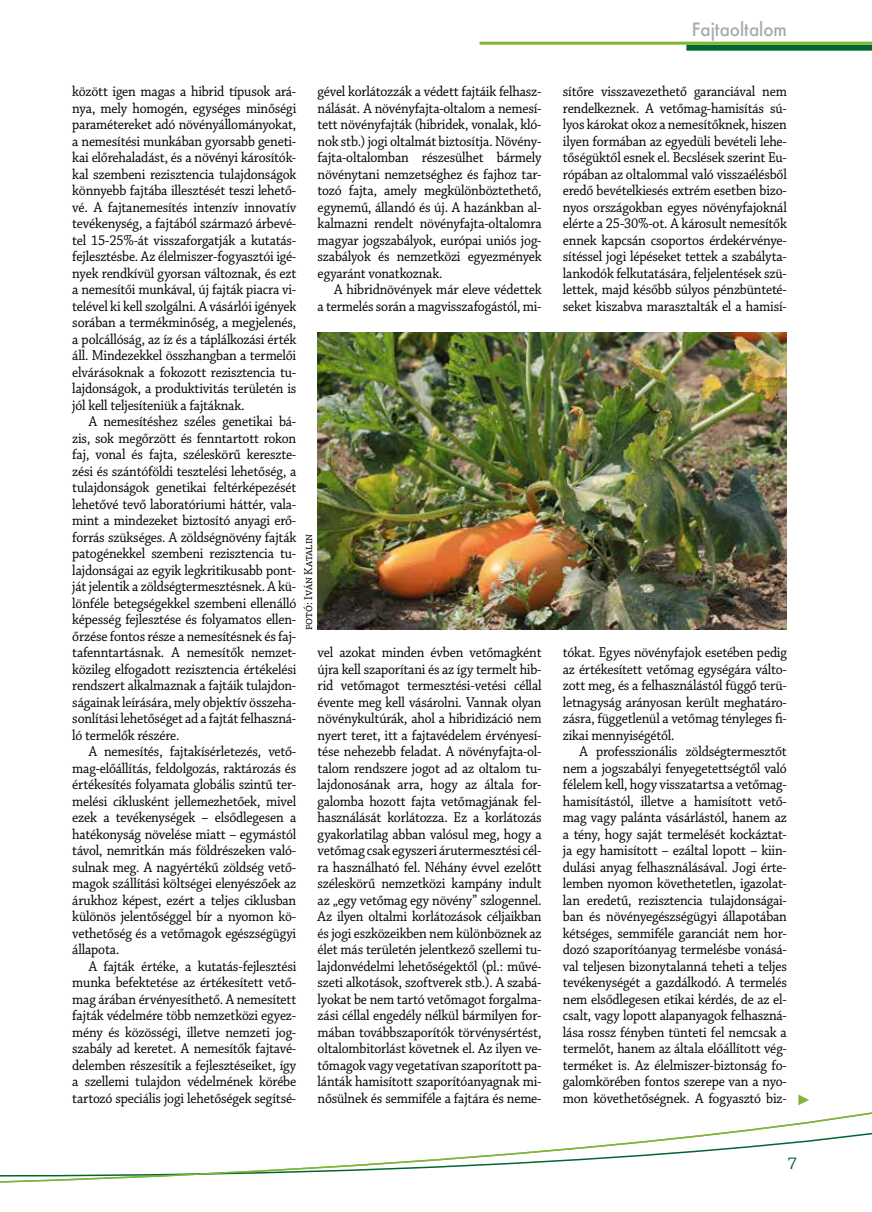
<style>
.page{position:relative;width:872px;height:1212px;background:#fff}
.page>*{position:absolute;margin:0;border:0;box-sizing:border-box;transform-origin:0 0}
.t1{font:500 18px "Futura";color:#a7a9ac;scale:.94 1}
.t2{font:18px "Chaparral Pro";color:#00652e}
.t3{font:15px/16.5px "Chaparral Pro";letter-spacing:-.015em;color:#000;text-align:justify;scale:.92 1}
.t4{font:15px "Arial";color:#80b539}
.t5{font:12px "Chaparral Pro";color:#000;scale:.95 1}
</style>
<div class="page">
<svg style="left:0;top:1112px;width:872px;height:71px"></svg>
<div style="left:686px;top:45px;width:186px;height:6px;background:#00652e"></div>
<hr style="left:479px;top:42px;width:393px;height:3px;background:#80b539">
<img style="left:317px;top:333px;width:470px;height:297px">
<p class="t3" style="left:72px;top:84px;width:245px">között igen magas a hibrid típusok ará&shy;nya, mely homogén, egységes minőségi paramétereket adó növényállományokat, a nemesítési munkában gyorsabb geneti&shy;kai előrehaladást, és a növényi károsítók&shy;kal szembeni rezisztencia tulajdonságok könnyebb fajtába illesztését teszi lehető&shy;vé. A fajtanemesítés intenzív innovatív tevékenység, a fajtából származó árbevé&shy;tel 15-25%-át visszaforgatják a kutatás&shy;fejlesztésbe. Az élelmiszer-fogyasztói igé&shy;nyek rendkívül gyorsan változnak, és ezt a nemesítői munkával, új fajták piacra vi&shy;telével ki kell szolgálni. A vásárlói igények sorában a termékminőség, a megjelenés, a polcállóság, az íz és a táplálkozási érték áll. Mindezekkel összhangban a termelői elvárásoknak a fokozott rezisztencia tu&shy;lajdonságok, a produktivitás területén is jól kell teljesíteniük a fajtáknak.</p>
<p class="t3" style="left:72px;top:414px;width:245px;text-indent:17px">A nemesítéshez széles genetikai bá&shy;zis, sok megőrzött és fenntartott rokon faj, vonal és fajta, széleskörű kereszte&shy;zési és szántóföldi tesztelési lehetőség, a tulajdonságok genetikai feltérképezését lehetővé tevő laboratóriumi háttér, vala&shy;mint a mindezeket biztosító anyagi erő&shy;forrás szükséges. A zöldségnövény fajták patogénekkel szembeni rezisztencia tu&shy;lajdonságai az egyik legkritikusabb pont&shy;ját jelentik a zöldségtermesztésnek. A kü&shy;lönféle betegségekkel szembeni ellenálló képesség fejlesztése és folyamatos ellen&shy;őrzése fontos része a nemesítésnek és faj&shy;tafenntartásnak. A nemesítők nemzet&shy;közileg elfogadott rezisztencia értékelési rendszert alkalmaznak a fajtáik tulajdon&shy;ságainak leírására, mely objektív összeha&shy;sonlítási lehetőséget ad a fajtát felhaszná&shy;ló termelők részére.</p>
<p class="t3" style="left:72px;top:744px;width:245px;text-indent:17px">A nemesítés, fajtakísérletezés, vető&shy;mag-előállítás, feldolgozás, raktározás és értékesítés folyamata globális szintű ter&shy;melési ciklusként jellemezhetőek, mivel ezek a tevékenységek – elsődlegesen a hatékonyság növelése miatt – egymástól távol, nemritkán más földrészeken való&shy;sulnak meg. A nagyértékű zöldség vető&shy;magok szállítási költségei elenyészőek az árukhoz képest, ezért a teljes ciklusban különös jelentőséggel bír a nyomon kö&shy;vethetőség és a vetőmagok egészségügyi állapota.</p>
<p class="t3" style="left:72px;top:958px;width:245px;text-indent:17px">A fajták értéke, a kutatás-fejlesztési munka befektetése az értékesített vető&shy;mag árában érvényesíthető. A nemesített fajták védelmére több nemzetközi egyez&shy;mény és közösségi, illetve nemzeti jog&shy;szabály ad keretet. A nemesítők fajtavé&shy;delemben részesítik a fejlesztéseiket, így a szellemi tulajdon védelmének körébe tartozó speciális jogi lehetőségek segítsé-</p>
<p class="t3" style="left:317px;top:84px;width:245px">gével korlátozzák a védett fajtáik felhasz&shy;nálását. A növényfajta-oltalom a nemesí&shy;tett növényfajták (hibridek, vonalak, kló&shy;nok stb.) jogi oltalmát biztosítja. Növény&shy;fajta-oltalomban részesülhet bármely növénytani nemzetséghez és fajhoz tar&shy;tozó fajta, amely megkülönböztethető, egynemű, állandó és új. A hazánkban al&shy;kalmazni rendelt növényfajta-oltalomra magyar jogszabályok, európai uniós jog&shy;szabályok és nemzetközi egyezmények egyaránt vonatkoznak.</p>
<p class="t3" style="left:317px;top:282px;width:245px;text-align:right">A hibridnövények már eleve védettek<br>a termelés során a magvisszafogástól, mi-</p>
<p class="t5" style="left:302px;top:630px;width:103px;rotate:-90deg">fotó: Iván Katalin</p>
<p class="t3" style="left:317px;top:645px;width:245px">vel azokat minden évben vetőmagként újra kell szaporítani és az így termelt hib&shy;rid vetőmagot termesztési-vetési céllal évente meg kell vásárolni. Vannak olyan növénykultúrák, ahol a hibridizáció nem nyert teret, itt a fajtavédelem érvényesí&shy;tése nehezebb feladat. A növényfajta-ol&shy;talom rendszere jogot ad az oltalom tu&shy;lajdonosának arra, hogy az általa for&shy;galomba hozott fajta vetőmagjának fel&shy;használását korlátozza. Ez a korlátozás gyakorlatilag abban valósul meg, hogy a vetőmag csak egyszeri árutermesztési cél&shy;ra használható fel. Néhány évvel ezelőtt széleskörű nemzetközi kampány indult az „egy vetőmag egy növény” szlogennel.<br>Az ilyen oltalmi korlátozások céljaikban és jogi eszközeikben nem különböznek az élet más területén jelentkező szellemi tu&shy;lajdonvédelmi lehetőségektől (pl.: művé&shy;szeti alkotások, szoftverek stb.). A szabá&shy;lyokat be nem tartó vetőmagot forgalma&shy;zási céllal engedély nélkül bármilyen for&shy;mában továbbszaporítók törvénysértést, oltalombitorlást követnek el. Az ilyen ve&shy;tőmagok vagy vegetatívan szaporított pa&shy;lánták hamisított szaporítóanyagnak mi&shy;nősülnek és semmiféle a fajtára és neme-</p>
<p class="t1" style="left:692px;top:17px;width:103px">Fajtaoltalom</p>
<p class="t3" style="left:563px;top:84px;width:245px">sítőre visszavezethető garanciával nem rendelkeznek. A vetőmag-hamisítás sú&shy;lyos károkat okoz a nemesítőknek, hiszen ilyen formában az egyedüli bevételi lehe&shy;tőségüktől esnek el. Becslések szerint Eu&shy;rópában az oltalommal való visszaélésből eredő bevételkiesés extrém esetben bizo&shy;nyos országokban egyes növényfajoknál elérte a 25-30%-ot. A károsult nemesítők ennek kapcsán csoportos érdekérvénye&shy;sítéssel jogi lépéseket tettek a szabályta&shy;lankodók felkutatására, feljelentések szü&shy;lettek, majd később súlyos pénzbünteté&shy;seket kiszabva marasztalták el a hamisí-</p>
<p class="t3" style="left:563px;top:645px;width:245px">tókat. Egyes növényfajok esetében pedig az értékesített vetőmag egységára válto&shy;zott meg, és a felhasználástól függő terü&shy;letnagyság arányosan került meghatáro&shy;zásra, függetlenül a vetőmag tényleges fi&shy;zikai mennyiségétől.</p>
<p class="t3" style="left:563px;top:744px;width:245px;text-indent:17px">A professzionális zöldségtermesztőt nem a jogszabályi fenyegetettségtől való félelem kell, hogy visszatartsa a vetőmag&shy;hamisítástól, illetve a hamisított vető&shy;mag vagy palánta vásárlástól, hanem az a tény, hogy saját termelését kockáztat&shy;ja egy hamisított – ezáltal lopott – kiin&shy;dulási anyag felhasználásával. Jogi érte&shy;lemben nyomon követhetetlen, igazolat&shy;lan eredetű, rezisztencia tulajdonságai&shy;ban és növényegészségügyi állapotában kétséges, semmiféle garanciát nem hor&shy;dozó szaporítóanyag termelésbe vonásá&shy;val teljesen bizonytalanná teheti a teljes tevékenységét a gazdálkodó. A termelés nem elsődlegesen etikai kérdés, de az el&shy;csalt, vagy lopott alapanyagok felhaszná&shy;lása rossz fényben tünteti fel nemcsak a termelőt, hanem az általa előállított vég&shy;terméket is. Az élelmiszer-biztonság fo&shy;galomkörében fontos szerepe van a nyo&shy;mon követhetőségnek. A fogyasztó biz-</p>
<p class="t4" style="left:796px;top:1090px;width:16px">►</p>
<p class="t2" style="left:787px;top:1154px;width:11px">7</p>
</div>
